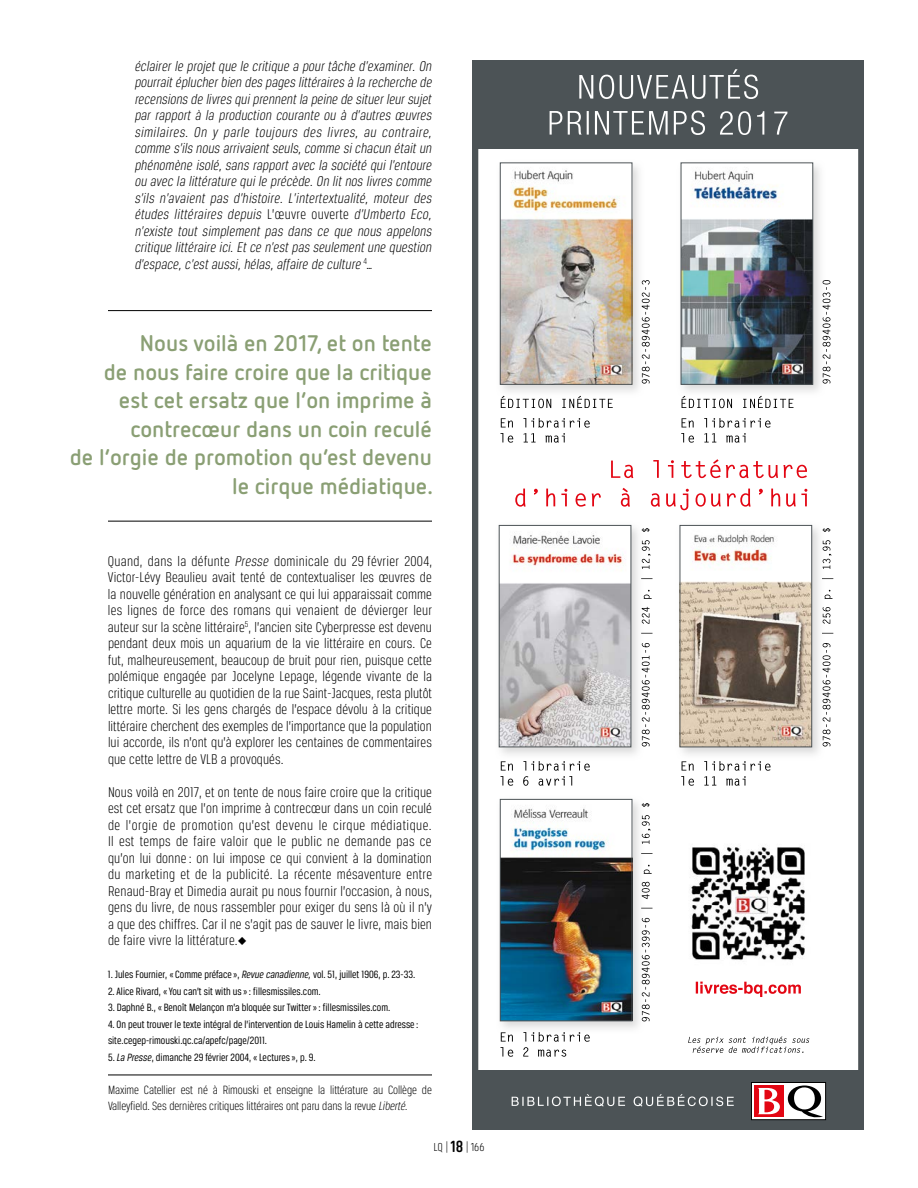
<style>
.page{position:relative;width:918px;height:1188px;background:#fff}
.page>*{position:absolute;margin:0;border:0;box-sizing:border-box;transform-origin:0 0}
.t1{font:700 22.5px/28.5px "Netto OT";color:#8a9f74;text-align:right}
.t2{font:300 15px/16.5px "Breuer Condensed";letter-spacing:.005em;color:#000;text-align:justify}
.t3{font:italic 300 15px/16.5px "Breuer Condensed";letter-spacing:.01em;color:#000;text-align:justify}
.t4{font:300 12.75px/16.5px "Breuer Condensed";letter-spacing:-.005em;color:#000}
.t5{font:200 12px "Akhand Soft";color:#000}
.t6{font:11.25px/16.5px "Breuer Condensed";color:#000}
.s1{font-style:normal}
.s2{font-style:italic}
.s3{font-family:"Monotype Sorts";font-weight:400;font-size:11.25px}
.s4{font-weight:700;font-size:16.5px}
</style>
<div class="page">
<hr style="left:108px;top:1075px;width:324px;height:1px;background:#000">
<svg style="left:472px;top:60px;width:392px;height:1010px"></svg>
<svg style="left:550px;top:111px;width:237px;height:24px;background:#747a7c"></svg>
<svg style="left:579px;top:69px;width:179px;height:30px;background:#6f7577"></svg>
<img style="left:496px;top:159px;width:149px;height:238px">
<img style="left:502px;top:165px;width:128px;height:218px">
<div style="left:500px;top:163px;width:132px;height:222px;border:1px solid #4c5356"></div>
<img style="left:677px;top:159px;width:149px;height:238px">
<img style="left:683px;top:165px;width:128px;height:218px">
<div style="left:681px;top:163px;width:132px;height:222px;border:1px solid #4c5356"></div>
<img style="left:495px;top:521px;width:149px;height:239px">
<img style="left:501px;top:527px;width:128px;height:218px">
<div style="left:499px;top:525px;width:132px;height:222px;border:1px solid #4c5356"></div>
<img style="left:676px;top:521px;width:149px;height:239px">
<img style="left:682px;top:527px;width:128px;height:218px">
<div style="left:680px;top:525px;width:132px;height:222px;border:1px solid #4c5356"></div>
<img style="left:496px;top:795px;width:149px;height:239px">
<img style="left:502px;top:801px;width:128px;height:218px">
<div style="left:500px;top:799px;width:132px;height:222px;border:1px solid #4c5356"></div>
<svg style="left:696px;top:982px;width:105px;height:15px"></svg>
<svg style="left:611px;top:459px;width:196px;height:19px"></svg>
<svg style="left:515px;top:488px;width:292px;height:22px"></svg>
<svg style="left:688px;top:1036px;width:121px;height:17px"></svg>
<div style="left:472px;top:1070px;width:392px;height:60px;background:#4c5356"></div>
<div style="left:751px;top:1083px;width:75px;height:37px;background:#fff"></div>
<div style="left:751px;top:1082px;width:75px;height:38px;border:1px solid #000"></div>
<div style="left:754px;top:1085px;width:30px;height:32px;background:#e30613"></div>
<svg style="left:758px;top:1088px;width:22px;height:26px"></svg>
<svg style="left:788px;top:1085px;width:35px;height:34px"></svg>
<svg style="left:512px;top:1094px;width:222px;height:13px"></svg>
<svg style="left:500px;top:418px;width:90px;height:25px"></svg>
<svg style="left:501px;top:396px;width:112px;height:12px"></svg>
<svg style="left:681px;top:418px;width:90px;height:25px"></svg>
<svg style="left:682px;top:396px;width:112px;height:12px"></svg>
<svg style="left:500px;top:761px;width:90px;height:25px"></svg>
<svg style="left:641px;top:528px;width:12px;height:219px"></svg>
<svg style="left:642px;top:280px;width:8px;height:104px"></svg>
<svg style="left:641px;top:803px;width:12px;height:218px"></svg>
<svg style="left:822px;top:528px;width:11px;height:219px"></svg>
<svg style="left:823px;top:280px;width:7px;height:104px"></svg>
<svg style="left:681px;top:761px;width:90px;height:25px"></svg>
<svg style="left:500px;top:1032px;width:90px;height:25px"></svg>
<img style="left:678px;top:832px;width:141px;height:138px">
<hr style="left:108px;top:310px;width:324px;height:1px;background:#000">
<hr style="left:108px;top:521px;width:324px;height:1px;background:#000">
<p class="t3" style="left:135px;top:57px;width:299px">éclairer le projet que le critique a pour tâche d’examiner. On pourrait éplucher bien des pages littéraires à la recherche de recensions de livres qui prennent la peine de situer leur sujet par rapport à la production courante ou à d’autres œuvres similaires. On y parle toujours des livres, au contraire, comme s’ils nous arrivaient seuls, comme si chacun était un phénomène isolé, sans rapport avec la société qui l’entoure ou avec la littérature qui le précède. On lit nos livres comme s’ils n’avaient pas d’histoire. L’intertextualité, moteur des études littéraires depuis <span class="s1">L’œuvre ouverte</span> d’Umberto Eco, n’existe tout simplement pas dans ce que nous appelons critique littéraire ici. Et ce n’est pas seulement une question d’espace, c’est aussi, hélas, affaire de culture <sup>4</sup>…</p>
<h1 class="t1" style="left:70px;top:329px;width:365px">Nous voilà en 2017, et on tente<br>de nous faire croire que la critique<br>est cet ersatz que l’on imprime à contrecœur dans un coin reculé<br>de l’orgie de promotion qu’est devenu le cirque médiatique.</h1>
<p class="t2" style="left:108px;top:552px;width:326px">Quand, dans la défunte <span class="s2">Presse</span> dominicale du 29 février 2004, Victor-Lévy Beaulieu avait tenté de contextualiser les œuvres de la nouvelle génération en analysant ce qui lui apparaissait comme les lignes de force des romans qui venaient de dévierger leur auteur sur la scène littéraire<sup>5</sup>, l’ancien site Cyberpresse est devenu pendant deux mois un aquarium de la vie littéraire en cours. Ce fut, malheureusement, beaucoup de bruit pour rien, puisque cette polémique engagée par Jocelyne Lepage, légende vivante de la critique culturelle au quotidien de la rue Saint-Jacques, resta plutôt lettre morte. Si les gens chargés de l’espace dévolu à la critique littéraire cherchent des exemples de l’importance que la population lui accorde, ils n’ont qu’à explorer les centaines de commentaires que cette lettre de VLB a provoqués.</p>
<p class="t2" style="left:108px;top:783px;width:326px">Nous voilà en 2017, et on tente de nous faire croire que la critique est cet ersatz que l’on imprime à contrecœur dans un coin reculé de l’orgie de promotion qu’est devenu le cirque médiatique.<br>Il est temps de faire valoir que le public ne demande pas ce qu’on lui donne: on lui impose ce qui convient à la domination du marketing et de la publicité. La récente mésaventure entre Renaud-Bray et Dimedia aurait pu nous fournir l’occasion, à nous, gens du livre, de nous rassembler pour exiger du sens là où il n’y a que des chiffres. Car il ne s’agit pas de sauver le livre, mais bien de faire vivre la littérature.<span class="s3">u</span></p>
<p class="t6" style="left:108px;top:966px;width:309px">1. Jules Fournier, « Comme préface», <span class="s2">Revue canadienne,</span> vol. 51, juillet 1906, p. 23-33.</p>
<p class="t6" style="left:108px;top:982px;width:214px">2. Alice Rivard, «You can’t sit with us»: fillesmissiles.com.</p>
<p class="t6" style="left:108px;top:999px;width:284px">3. Daphné B., « Benoît Melançon m’a bloquée sur Twitter»: fillesmissiles.com.</p>
<p class="t6" style="left:108px;top:1015px;width:312px">4. On peut trouver le texte intégral de l’intervention de Louis Hamelin à cette adresse: site.cegep-rimouski.qc.ca/apefc/page/2011.</p>
<p class="t6" style="left:108px;top:1048px;width:209px">5. <span class="s2">La Presse</span>, dimanche 29 février 2004, «Lectures», p. 9.</p>
<p class="t4" style="left:108px;top:1081px;width:325px">Maxime Catellier est né à Rimouski et enseigne la littérature au Collège de<br>Valleyfield. Ses dernières critiques littéraires ont paru dans la revue <span class="s2">Liberté.</span></p>
<p class="t5" style="left:433px;top:1141px;width:53px">LQ | <span class="s4">18</span> | 166</p>
</div>
